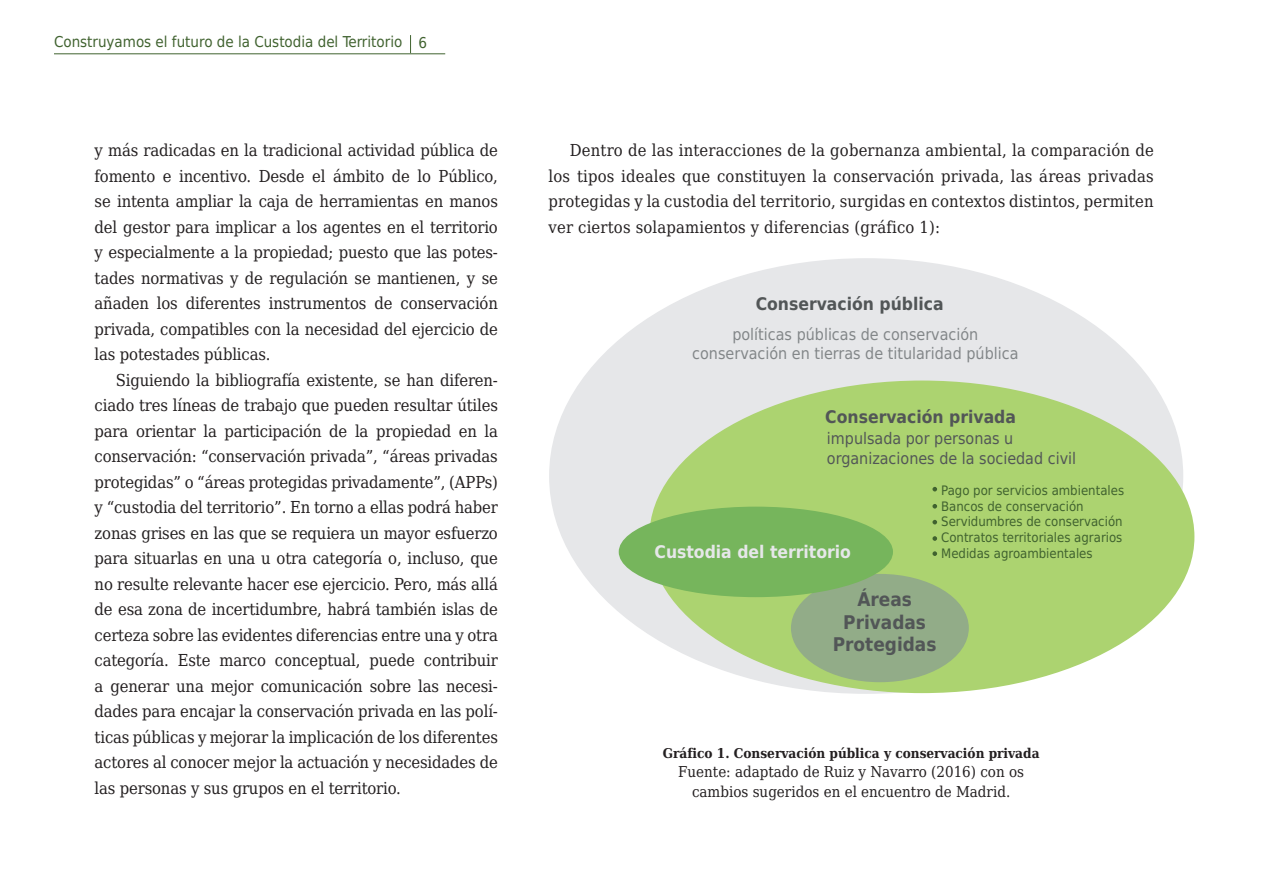
<style>
.page{position:relative;width:1263px;height:893px;background:#fff}
.page>*{position:absolute;margin:0;border:0;box-sizing:border-box;transform-origin:0 0}
.t1{font:700 18.9px/22.6px "DejaVu Sans Condensed";color:#525657;text-align:center}
.t2{font:700 17.4px "DejaVu Sans Condensed";color:#525657}
.t3{font:700 17.4px "DejaVu Sans Condensed";color:#e6e7e9}
.Texto{font:16.5px/25.5px "DejaVu Serif Condensed";letter-spacing:-.01em;color:#231f20;text-align:justify}
.t4{font:15.9px/19.2px "DejaVu Sans Condensed";color:#828688;text-align:center}
.t5{font:15.9px/19.2px "DejaVu Sans Condensed";color:#525657}
.Texto-2{font:15px/19.5px "DejaVu Serif Condensed";color:#231f20;text-align:center}
.t6{font:15px "DejaVu Sans Condensed";color:#40622f}
.Texto-3{font:700 13.5px "DejaVu Serif Condensed";color:#231f20}
.t7{font:13.05px/15.6px "DejaVu Sans Condensed";color:#40622f}
</style>
<div class="page">
<hr style="left:54px;top:53px;width:391px;height:1px;background:#40622f">
<svg style="left:410px;top:35px;width:1px;height:18px"></svg>
<div style="left:549px;top:258px;width:634px;height:436px;background:#e6e7e9;border-radius:50%"></div>
<div style="left:649px;top:381px;width:545px;height:312px;background:#acd370;border-radius:50%"></div>
<div style="left:791px;top:574px;width:178px;height:108px;background:#92ac88;border-radius:50%"></div>
<div style="left:619px;top:507px;width:274px;height:90px;background:#76b55c;border-radius:50%"></div>
<svg style="left:932px;top:487px;width:5px;height:4px"></svg>
<svg style="left:932px;top:504px;width:5px;height:5px"></svg>
<svg style="left:932px;top:520px;width:5px;height:4px"></svg>
<svg style="left:932px;top:536px;width:5px;height:5px"></svg>
<svg style="left:932px;top:551px;width:5px;height:5px"></svg>
<p class="t6" style="left:54px;top:29px;width:374px">Construyamos el futuro de la Custodia del Territorio 6</p>
<p class="Texto" style="left:95px;top:137px;width:405px">y más radicadas en la tradicional actividad pública de fomento e incentivo. Desde el ámbito de lo Público, se intenta ampliar la caja de herramientas en manos del gestor para implicar a los agentes en el territorio y especialmente a la propiedad; puesto que las potes&shy;tades normativas y de regulación se mantienen, y se añaden los diferentes instrumentos de conservación privada, compatibles con la necesidad del ejercicio de las potestades públicas.</p>
<p class="Texto" style="left:95px;top:366px;width:405px;text-indent:21px">Siguiendo la bibliografía existente, se han diferen&shy;ciado tres líneas de trabajo que pueden resultar útiles para orientar la participación de la propiedad en la conservación: “conservación privada”, “áreas privadas protegidas” o “áreas protegidas privadamente”, (APPs) y “custodia del territorio”. En torno a ellas podrá haber zonas grises en las que se requiera un mayor esfuerzo para situarlas en una u otra categoría o, incluso, que no resulte relevante hacer ese ejercicio. Pero, más allá de esa zona de incertidumbre, habrá también islas de certeza sobre las evidentes diferencias entre una y otra categoría. Este marco conceptual, puede contribuir a generar una mejor comunicación sobre las necesi&shy;dades para encajar la conservación privada en las polí&shy;ticas públicas y mejorar la implicación de los diferentes actores al conocer mejor la actuación y necesidades de las personas y sus grupos en el territorio.</p>
<p class="Texto" style="left:549px;top:137px;width:607px;text-indent:21px">Dentro de las interacciones de la gobernanza ambiental, la comparación de los tipos ideales que constituyen la conservación privada, las áreas privadas protegidas y la custodia del territorio, surgidas en contextos distintos, permiten ver ciertos solapamientos y diferencias (gráfico 1):</p>
<p class="t2" style="left:756px;top:289px;width:189px">Conservación pública</p>
<p class="t4" style="left:692px;top:324px;width:328px">políticas públicas de conservación conservación en tierras de titularidad pública</p>
<p class="t2" style="left:825px;top:402px;width:192px">Conservación privada</p>
<p class="t5" style="left:827px;top:429px;width:251px">impulsada por personas u organizaciones de la sociedad civil</p>
<p class="t3" style="left:654px;top:537px;width:198px">Custodia del territorio</p>
<p class="t7" style="left:941px;top:482px;width:184px">Pago por servicios ambientales<br>Bancos de conservación<br>Servidumbres de conservación<br>Contratos territoriales agrarios<br>Medidas agroambientales</p>
<p class="t1" style="left:833px;top:587px;width:105px">Áreas<br>Privadas<br>Protegidas</p>
<p class="Texto-3" style="left:663px;top:742px;width:378px">Gráfico 1. Conservación pública y conservación privada</p>
<p class="Texto-2" style="left:678px;top:762px;width:347px">Fuente: adaptado de Ruiz y Navarro (2016) con os cambios sugeridos en el encuentro de Madrid.</p>
</div>
